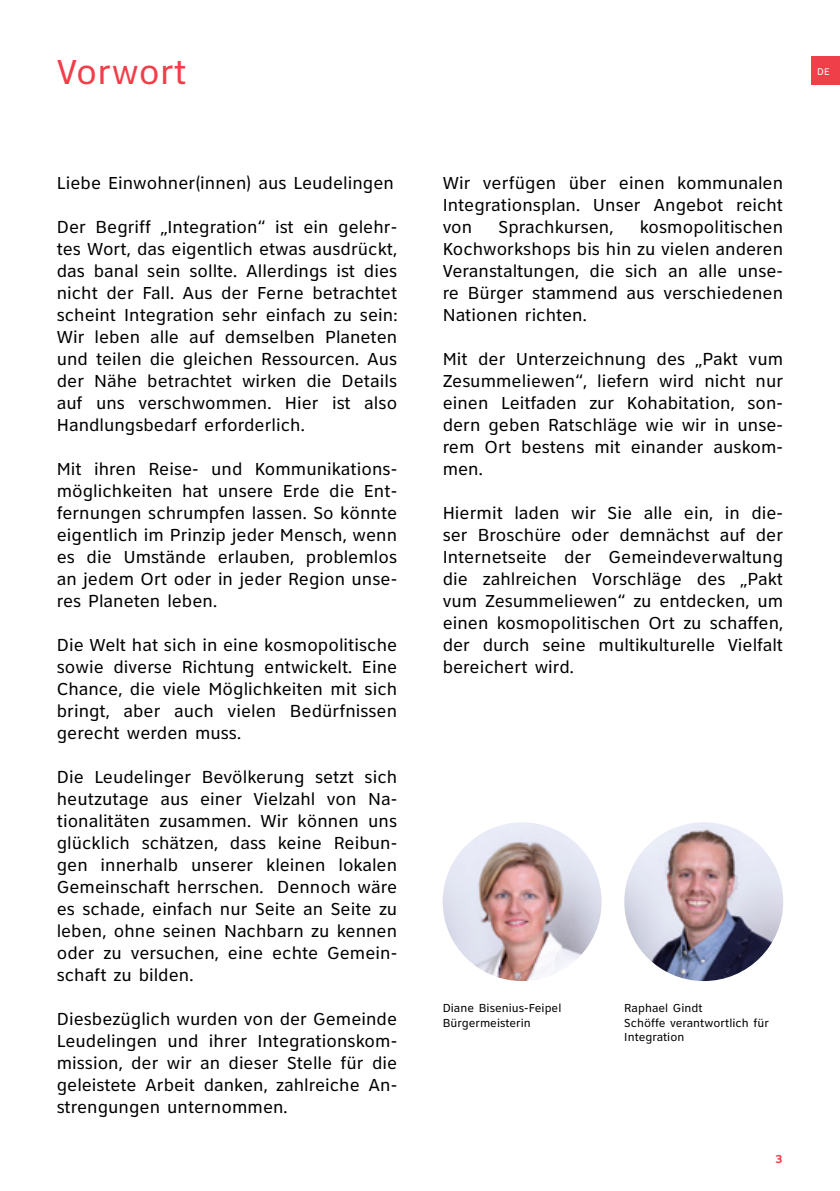
<style>
.page{position:relative;width:840px;height:1191px;background:#fff}
.page>*{position:absolute;margin:0;border:0;box-sizing:border-box;transform-origin:0 0}
.t1{font:36px "Clearview Self";color:#ef404a}
.t2{font:18px/22px "Clearview Self";color:#000;text-align:justify}
.t3{font:12px/14.4px "Clearview Self";color:#000}
.t4{font:700 12px "Clearview Self";color:#ef404a}
.t5{font:10px "Clearview Self";color:#fff}
</style>
<div class="page">
<div style="left:811px;top:57px;width:28px;height:28px;background:#ef404a"></div>
<img style="left:442px;top:822px;width:159px;height:159px;border-radius:79px">
<img style="left:624px;top:822px;width:158px;height:159px;border-radius:79px">
<h1 class="t1" style="left:57px;top:51px;width:131px">Vorwort</h1>
<p class="t2" style="left:57px;top:171px;width:338px">Liebe Einwohner(innen) aus Leudelingen</p>
<p class="t2" style="left:57px;top:215px;width:342px">Der Begriff „Integration“ ist ein gelehr&shy;tes Wort, das eigentlich etwas ausdrückt, das banal sein sollte. Allerdings ist dies nicht der Fall. Aus der Ferne betrachtet scheint Integration sehr einfach zu sein:<br>Wir leben alle auf demselben Planeten und teilen die gleichen Ressourcen. Aus der Nähe betrachtet wirken die Details auf uns verschwommen. Hier ist also Handlungsbedarf erforderlich.</p>
<p class="t2" style="left:57px;top:457px;width:342px">Mit ihren Reise- und Kommunikations&shy;möglichkeiten hat unsere Erde die Ent&shy;fernungen schrumpfen lassen. So könnte eigentlich im Prinzip jeder Mensch, wenn es die Umstände erlauben, problemlos an jedem Ort oder in jeder Region unse&shy;res Planeten leben.</p>
<p class="t2" style="left:57px;top:633px;width:342px">Die Welt hat sich in eine kosmopolitische sowie diverse Richtung entwickelt. Eine Chance, die viele Möglichkeiten mit sich bringt, aber auch vielen Bedürfnissen gerecht werden muss.</p>
<p class="t2" style="left:57px;top:765px;width:342px">Die Leudelinger Bevölkerung setzt sich heutzutage aus einer Vielzahl von Na&shy;tionalitäten zusammen. Wir können uns glücklich schätzen, dass keine Reibun&shy;gen innerhalb unserer kleinen lokalen Gemeinschaft herrschen. Dennoch wäre es schade, einfach nur Seite an Seite zu leben, ohne seinen Nachbarn zu kennen oder zu versuchen, eine echte Gemein&shy;schaft zu bilden.</p>
<p class="t2" style="left:57px;top:1007px;width:342px">Diesbezüglich wurden von der Gemeinde Leudelingen und ihrer Integrationskom&shy;mission, der wir an dieser Stelle für die geleistete Arbeit danken, zahlreiche An&shy;strengungen unternommen.</p>
<p class="t5" style="left:816px;top:65px;width:14px">DE</p>
<p class="t2" style="left:442px;top:171px;width:342px">Wir verfügen über einen kommunalen Integrationsplan. Unser Angebot reicht von</p>
<p class="t2" style="left:442px;top:215px;width:342px;text-indent:197px">kosmopolitischen Kochworkshops bis hin zu vielen anderen Veranstaltungen, die sich an alle unse&shy;re Bürger stammend aus verschiedenen Nationen richten.</p>
<p class="t2" style="left:442px;top:347px;width:342px">Mit der Unterzeichnung des „Pakt vum Zesummeliewen“, liefern wird nicht nur einen Leitfaden zur Kohabitation, son&shy;dern geben Ratschläge wie wir in unse&shy;rem Ort bestens mit einander auskom&shy;men.</p>
<p class="t2" style="left:442px;top:501px;width:342px">Hiermit laden wir Sie alle ein, in die&shy;ser Broschüre oder demnächst auf der Internetseite der Gemeindeverwaltung die zahlreichen Vorschläge des „Pakt vum Zesummeliewen“ zu entdecken, um einen kosmopolitischen Ort zu schaffen, der durch seine multikulturelle Vielfalt bereichert wird.</p>
<p class="t2" style="left:498px;top:215px;width:116px">Sprachkursen,</p>
<p class="t3" style="left:442px;top:1000px;width:120px">Diane Bisenius-Feipel<br>Bürgermeisterin</p>
<p class="t3" style="left:624px;top:1000px;width:146px">Raphael Gindt<br>Schöffe verantwortlich für<br>Integration</p>
<p class="t4" style="left:774px;top:1151px;width:10px">3</p>
</div>
